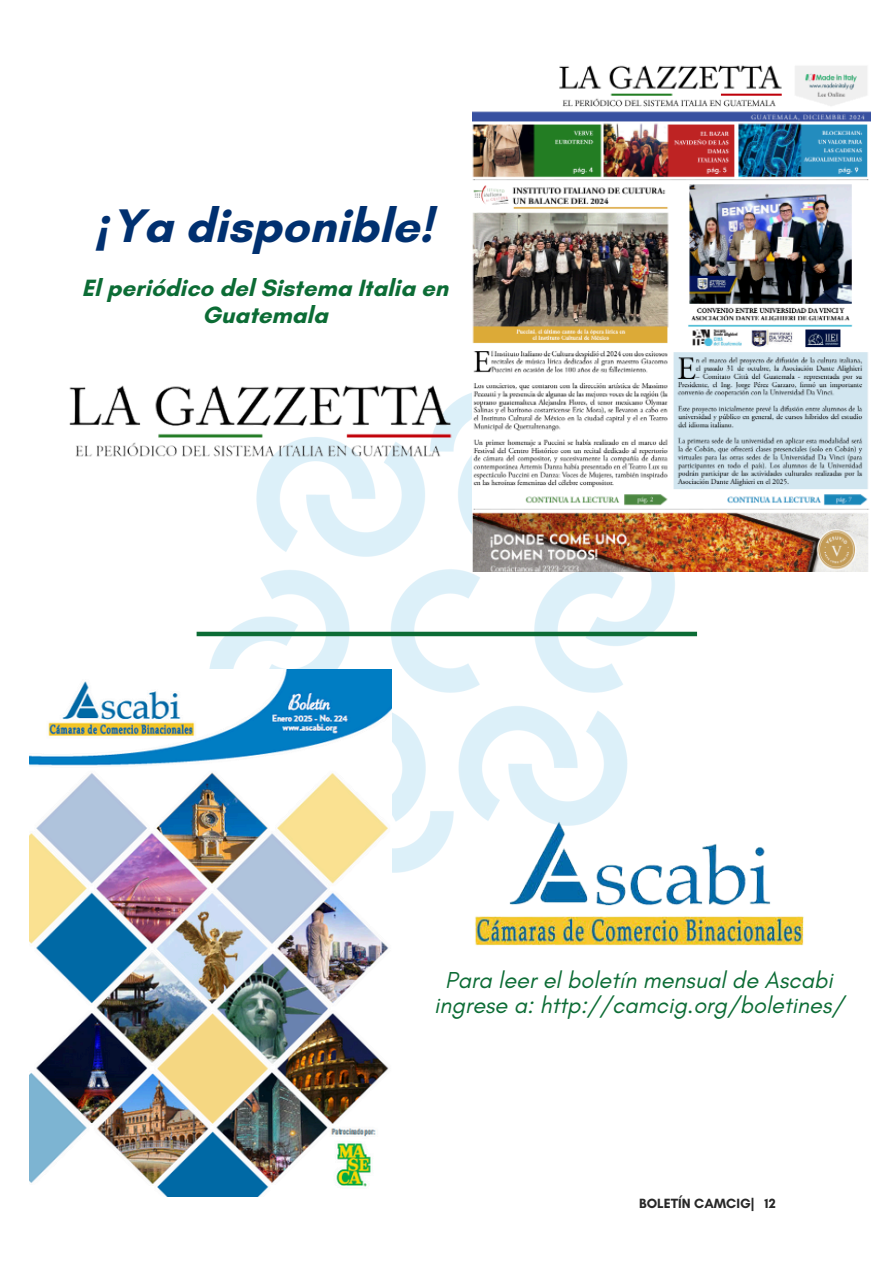
<style>
.page{position:relative;width:894px;height:1264px;background:#fff}
.page>*{position:absolute;margin:0;border:0;box-sizing:border-box;transform-origin:0 0}
.t1{font:700 48px "Glacial Indifference";color:#003070}
.t2{font:700 24px/27px "Glacial Indifference";color:#0c6c35;text-align:center}
.t3{font:italic 23.55px/25.8px "Glacial Indifference";color:#0c6c35;text-align:center}
.t4{font:700 13.65px "Glacial Indifference";color:#282828}
.s1{font-family:"Noto Sans";font-style:italic}
</style>
<div class="page">
<img style="left:196px;top:393px;width:502px;height:480px">
<img style="left:69px;top:385px;width:387px;height:74px">
<img style="left:472px;top:65px;width:398px;height:507px">
<div style="left:196px;top:631px;width:500px;height:5px;background:#0c6c35"></div>
<img style="left:472px;top:815px;width:332px;height:131px">
<img style="left:30px;top:669px;width:361px;height:526px">
<h1 class="t1" style="left:97px;top:196px;width:336px"><span class="s1">¡</span>Ya disponible!</h1>
<h2 class="t2" style="left:82px;top:274px;width:368px">El periódico del Sistema Italia en<br>Guatemala</h2>
<p class="t3" style="left:434px;top:966px;width:411px">Para leer el boletín mensual de Ascabi ingrese a: http://camcig.org/boletines/</p>
<p class="t4" style="left:639px;top:1194px;width:138px">BOLETÍN CAMCIG| 12</p>
</div>
